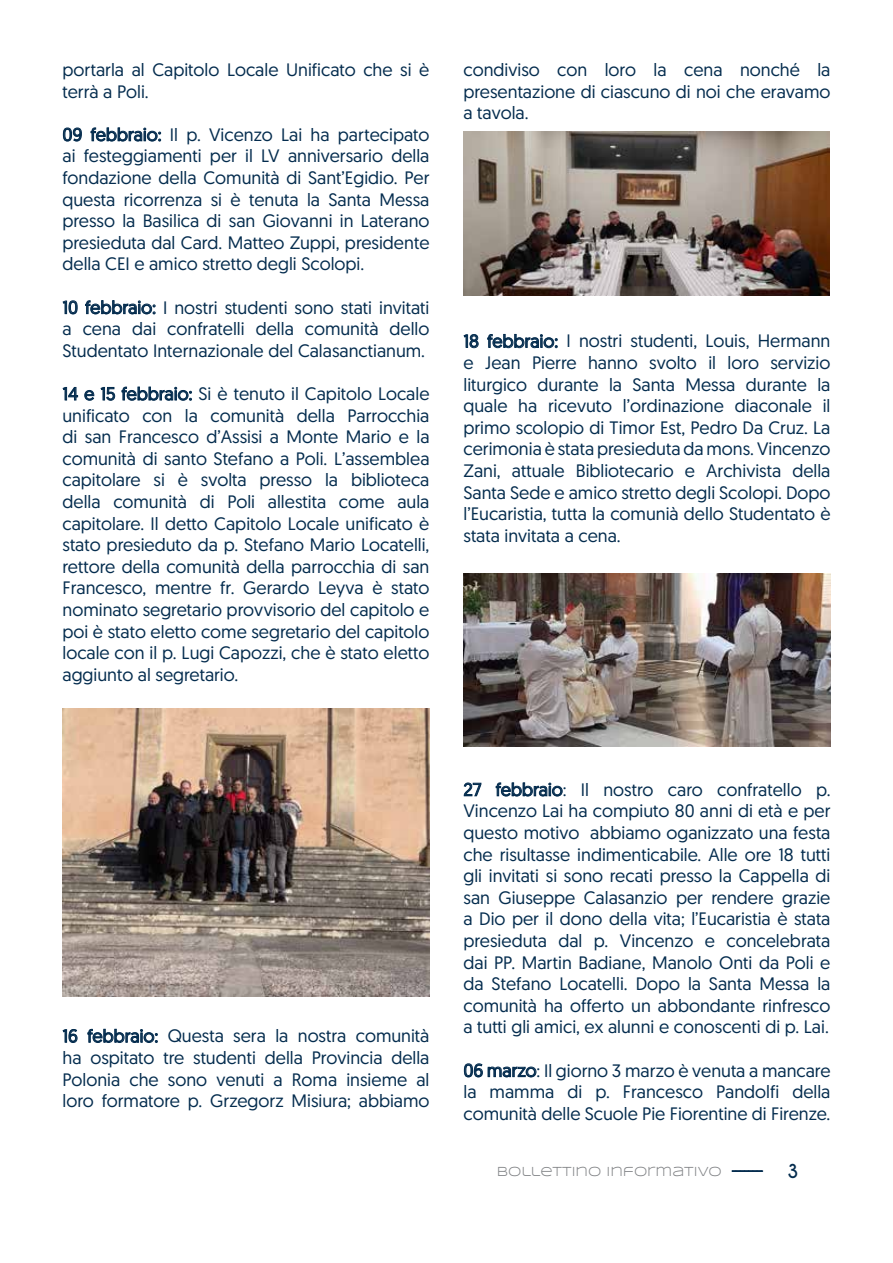
<style>
.page{position:relative;width:893px;height:1263px;background:#fff}
.page>*{position:absolute;margin:0;border:0;box-sizing:border-box;transform-origin:0 0}
.t1{font:18px/21.6px "Geomanist";color:#042c4e;text-align:justify}
.t2{font:700 18px "Caviar Dreams";color:#042c4e}
.t3{font:13.5px "Syncopate";color:#808285}
</style>
<div class="page">
<svg style="left:732px;top:1170px;width:31px;height:1px"></svg>
<svg style="left:63px;top:127px;width:19px;height:15px"></svg>
<svg style="left:90px;top:127px;width:71px;height:15px"></svg>
<svg style="left:62px;top:300px;width:16px;height:15px"></svg>
<svg style="left:85px;top:300px;width:71px;height:15px"></svg>
<svg style="left:62px;top:387px;width:16px;height:14px"></svg>
<svg style="left:84px;top:387px;width:31px;height:14px"></svg>
<svg style="left:121px;top:386px;width:71px;height:15px"></svg>
<img style="left:63px;top:708px;width:366px;height:288px">
<svg style="left:62px;top:1029px;width:16px;height:14px"></svg>
<svg style="left:87px;top:1028px;width:71px;height:15px"></svg>
<img style="left:463px;top:131px;width:366px;height:165px">
<svg style="left:463px;top:334px;width:16px;height:14px"></svg>
<svg style="left:487px;top:334px;width:71px;height:14px"></svg>
<img style="left:463px;top:573px;width:367px;height:173px">
<svg style="left:463px;top:782px;width:19px;height:14px"></svg>
<svg style="left:495px;top:782px;width:68px;height:15px"></svg>
<svg style="left:464px;top:1063px;width:73px;height:14px"></svg>
<p class="t1" style="left:63px;top:58px;width:368px">portarla al Capitolo Locale Unificato che si è terrà a Poli.</p>
<p class="t1" style="left:63px;top:123px;width:368px">09 febbraio: Il p. Vicenzo Lai ha partecipato ai festeggiamenti per il LV anniversario della fondazione della Comunità di Sant’Egidio. Per questa ricorrenza si è tenuta la Santa Messa presso la Basilica di san Giovanni in Laterano presieduta dal Card. Matteo Zuppi, presidente della CEI e amico stretto degli Scolopi.</p>
<p class="t1" style="left:63px;top:296px;width:368px">10 febbraio: I nostri studenti sono stati invitati a cena dai confratelli della comunità dello Studentato Internazionale del Calasanctianum.</p>
<p class="t1" style="left:63px;top:382px;width:368px">14 e 15 febbraio: Si è tenuto il Capitolo Locale unificato con la comunità della Parrocchia di san Francesco d’Assisi a Monte Mario e la comunità di santo Stefano a Poli. L’assemblea capitolare si è svolta presso la biblioteca della comunità di Poli allestita come aula capitolare. Il detto Capitolo Locale unificato è stato presieduto da p. Stefano Mario Locatelli, rettore della comunità della parrocchia di san Francesco, mentre fr. Gerardo Leyva è stato nominato segretario provvisorio del capitolo e poi è stato eletto come segretario del capitolo locale con il p. Lugi Capozzi, che è stato eletto aggiunto al segretario.</p>
<p class="t1" style="left:463px;top:58px;width:368px">condiviso con loro la cena nonché la presentazione di ciascuno di noi che eravamo a tavola.</p>
<p class="t1" style="left:463px;top:330px;width:368px">18 febbraio: I nostri studenti, Louis, Hermann e Jean Pierre hanno svolto il loro servizio liturgico durante la Santa Messa durante la quale ha ricevuto l’ordinazione diaconale il primo scolopio di Timor Est, Pedro Da Cruz. La cerimonia è stata presieduta da mons. Vincenzo Zani, attuale Bibliotecario e Archivista della Santa Sede e amico stretto degli Scolopi. Dopo l’Eucaristia, tutta la comunià dello Studentato è stata invitata a cena.</p>
<p class="t1" style="left:63px;top:1025px;width:368px">16 febbraio: Questa sera la nostra comunità ha ospitato tre studenti della Provincia della Polonia che sono venuti a Roma insieme al loro formatore p. Grzegorz Misiura; abbiamo</p>
<p class="t1" style="left:463px;top:778px;width:368px">27 febbraio: Il nostro caro confratello p.<br>Vincenzo Lai ha compiuto 80 anni di età e per questo motivo abbiamo oganizzato una festa che risultasse indimenticabile. Alle ore 18 tutti gli invitati si sono recati presso la Cappella di san Giuseppe Calasanzio per rendere grazie a Dio per il dono della vita; l’Eucaristia è stata presieduta dal p. Vincenzo e concelebrata dai PP. Martin Badiane, Manolo Onti da Poli e da Stefano Locatelli. Dopo la Santa Messa la comunità ha offerto un abbondante rinfresco a tutti gli amici, ex alunni e conoscenti di p. Lai.</p>
<p class="t1" style="left:463px;top:1059px;width:368px">06 marzo: Il giorno 3 marzo è venuta a mancare la mamma di p. Francesco Pandolfi della comunità delle Scuole Pie Fiorentine di Firenze.</p>
<p class="t3" style="left:497px;top:1163px;width:227px">BOLLETTINO INFORMATIVO</p>
<p class="t2" style="left:787px;top:1160px;width:13px">3</p>
</div>
